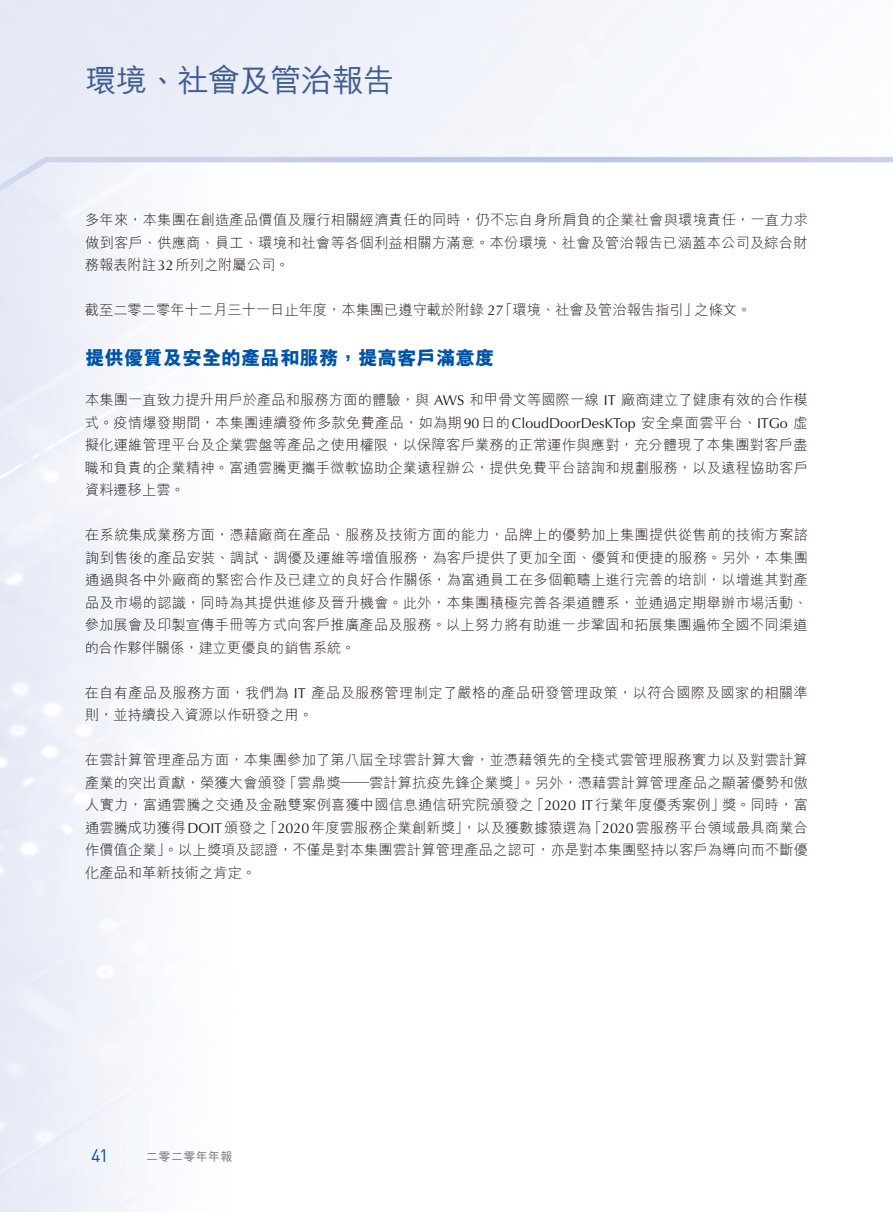
<style>
.page{position:relative;width:893px;height:1212px;background:#fff}
.page>*{position:absolute;margin:0;border:0;box-sizing:border-box;transform-origin:0 0}
.t1{font:500 31.5px "M Hei HK";letter-spacing:-.02em;color:#3f5d91}
.t2{font:800 19.5px "M Hei HK";color:#0053a5}
.t3{font:18px "DIN";color:#0053a5}
.t4{font:300 14.25px/22.5px "M Hei HK";letter-spacing:.015em;color:#231916;text-align:justify}
.t5{font:500 12px "M Hei HK";letter-spacing:.03em;color:#727272}
.s1{font-family:"Optima LT Std";font-weight:400}
</style>
<div class="page">
<h1 class="t1" style="left:85px;top:57px;width:311px">環境、社會及管治報告</h1>
<p class="t4" style="left:85px;top:209px;width:725px">多年來，本集團在創造產品價值及履行相關經濟責任的同時，仍不忘自身所肩負的企業社會與環境責任，一直力求做到客戶、供應商、員工、環境和社會等各個利益相關方滿意。本份環境、社會及管治報告已涵蓋本公司及綜合財務報表附註<span class="s1">32</span>所列之附屬公司。</p>
<p class="t4" style="left:694px;top:299px;width:58px">之條文。</p>
<p class="t4" style="left:85px;top:299px;width:420px">截至二零二零年十二月三十一日止年度，本集團已遵守載於附錄 <span class="s1">27</span></p>
<h2 class="t2" style="left:85px;top:348px;width:411px">提供優質及安全的產品和服務，提高客戶滿意度</h2>
<p class="t4" style="left:85px;top:389px;width:725px">本集團一直致力提升用戶於產品和服務方面的體驗，與 <span class="s1">AWS</span> 和甲骨文等國際一線 <span class="s1">IT</span> 廠商建立了健康有效的合作模式。疫情爆發期間，本集團連續發佈多款免費產品，如為期<span class="s1">90</span>日的<span class="s1">CloudDoorDesKTop</span> 安全桌面雲平台、<span class="s1">ITGo</span> 虛擬化運維管理平台及企業雲盤等產品之使用權限，以保障客戶業務的正常運作與應對，充分體現了本集團對客戶盡職和負責的企業精神。富通雲騰更攜手微軟協助企業遠程辦公，提供免費平台諮詢和規劃服務，以及遠程協助客戶資料遷移上雲。</p>
<p class="t4" style="left:85px;top:524px;width:725px">在系統集成業務方面，憑藉廠商在產品、服務及技術方面的能力，品牌上的優勢加上集團提供從售前的技術方案諮詢到售後的產品安裝、調試、調優及運維等增值服務，為客戶提供了更加全面、優質和便捷的服務。另外，本集團通過與各中外廠商的緊密合作及已建立的良好合作關係，為富通員工在多個範疇上進行完善的培訓，以增進其對產品及市場的認識，同時為其提供進修及晉升機會。此外，本集團積極完善各渠道體系，並通過定期舉辦市場活動、參加展會及印製宣傳手冊等方式向客戶推廣產品及服務。以上努力將有助進一步鞏固和拓展集團遍佈全國不同渠道的合作夥伴關係，建立更優良的銷售系統。</p>
<p class="t4" style="left:85px;top:681px;width:725px">在自有產品及服務方面，我們為 <span class="s1">IT</span> 產品及服務管理制定了嚴格的產品研發管理政策，以符合國際及國家的相關準則，並持續投入資源以作研發之用。</p>
<p class="t4" style="left:85px;top:749px;width:725px;text-align:right">在雲計算管理產品方面，本集團參加了第八屆全球雲計算大會，並憑藉領先的全棧式雲管理服務實力以及對雲計算「雲鼎獎——雲計算抗疫先鋒企業獎」。另外，憑藉雲計算管理產品之顯著優勢和傲</p>
<p class="t4" style="left:498px;top:299px;width:201px">「環境、社會及管治報告指引」</p>
<p class="t4" style="left:85px;top:771px;width:203px">產業的突出貢獻，榮獲大會頒發</p>
<p class="t4" style="left:530px;top:794px;width:196px">「<span class="s1">2020 IT</span>行業年度優秀案例」</p>
<p class="t4" style="left:85px;top:794px;width:450px">人實力，富通雲騰之交通及金融雙案例喜獲中國信息通信研究院頒發之</p>
<p class="t4" style="left:722px;top:794px;width:88px">獎。同時，富</p>
<p class="t4" style="left:263px;top:816px;width:329px">「<span class="s1">2020</span>年度雲服務企業創新獎，」以及獲數據猿選為</p>
<p class="t4" style="left:588px;top:816px;width:222px">「<span class="s1">2020</span>雲服務平台領域最具商業合</p>
<p class="t4" style="left:85px;top:816px;width:724px;text-align:left">通雲騰成功獲得<span class="s1">DOIT</span>頒發之<br>作價值企業」。以上獎項及認證，不僅是對本集團雲計算管理產品之認可，亦是對本集團堅持以客戶為導向而不斷優化產品和革新技術之肯定。</p>
<p class="t3" style="left:91px;top:1144px;width:19px">41</p>
<p class="t5" style="left:146px;top:1148px;width:88px">二零二零年年報</p>
</div>
